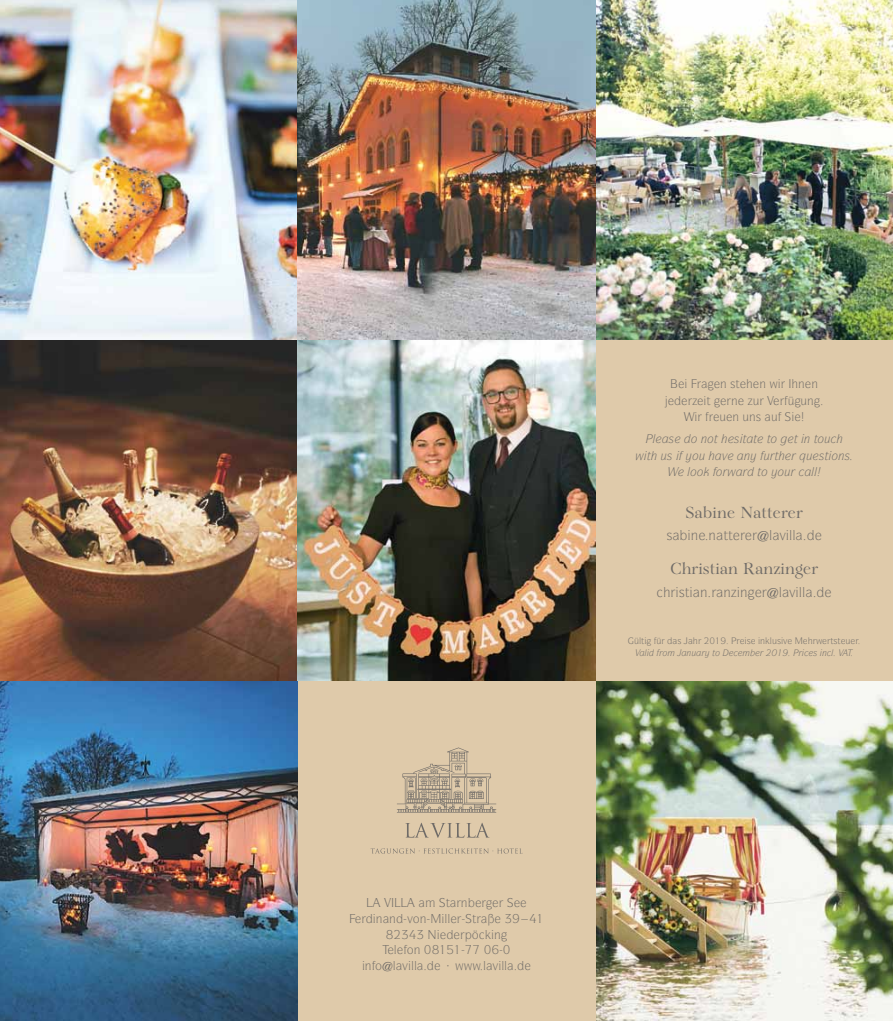
<style>
.page{position:relative;width:893px;height:1021px;background:#fff}
.page>*{position:absolute;margin:0;border:0;box-sizing:border-box;transform-origin:0 0}
.t1{font:16.5px "Aria Pro";color:#6f6b67}
.t2{font:13.5px "Itc Symbol";color:#6f6b67}
.t3{font:12.15px "Itc Symbol";color:#6f6b67}
.t4{font:italic 12px "Itc Symbol";color:#6f6b67}
.t5{font:12px "Itc Symbol";color:#6f6b67}
.t6{font:9px "Itc Symbol";color:#6f6b67}
.t7{font:italic 9px "Itc Symbol";color:#6f6b67}
</style>
<div class="page">
<img style="left:0;top:0;width:893px;height:340px">
<img style="left:0;top:340px;width:298px;height:680px">
<img style="left:595px;top:680px;width:298px;height:340px">
<div style="left:595px;top:340px;width:298px;height:340px;background:#dfcaaa"></div>
<div style="left:298px;top:680px;width:297px;height:340px;background:#dfcaaa"></div>
<svg style="left:397px;top:747px;width:99px;height:65px"></svg>
<svg style="left:405px;top:822px;width:83px;height:15px"></svg>
<svg style="left:371px;top:848px;width:150px;height:5px"></svg>
<img style="left:298px;top:340px;width:297px;height:340px">
<p class="t3" style="left:376px;top:911px;width:52px">■ ■ ❖□■</p>
<p class="t3" style="left:401px;top:926px;width:25px">✓✔✓</p>
<p class="t3" style="left:494px;top:926px;width:8px">■</p>
<p class="t3" style="left:394px;top:942px;width:28px">● □■</p>
<p class="t3" style="left:365px;top:957px;width:54px">■□ ● ❖●●</p>
<p class="t3" style="left:444px;top:957px;width:9px">•</p>
<p class="t3" style="left:483px;top:957px;width:25px">● ❖●●</p>
<p class="t5" style="left:720px;top:376px;width:21px">■ ▲▼</p>
<p class="t5" style="left:759px;top:376px;width:8px">■</p>
<p class="t5" style="left:753px;top:393px;width:63px">◆ ✓ ◆■</p>
<p class="t5" style="left:719px;top:409px;width:60px">◆ ■ ◆■▲ ◆</p>
<p class="t4" style="left:691px;top:431px;width:29px">□ ■□▼</p>
<p class="t4" style="left:734px;top:431px;width:45px">▲▼ ▼ ▼□</p>
<p class="t4" style="left:794px;top:431px;width:38px">▼ ■ ▼□◆</p>
<p class="t4" style="left:647px;top:448px;width:27px">▼ ◆▲</p>
<p class="t4" style="left:722px;top:448px;width:58px">❖ ■ ◆ ▼</p>
<p class="t4" style="left:799px;top:448px;width:53px">❑◆ ▲▼ □■▲</p>
<p class="t4" style="left:687px;top:464px;width:37px">●□□ □</p>
<p class="t4" style="left:757px;top:464px;width:35px">▼□ □◆</p>
<h1 class="t1" style="left:685px;top:502px;width:119px">Sabine Natterer</h1>
<p class="t2" style="left:666px;top:527px;width:68px">▲ ■■▼▼</p>
<p class="t2" style="left:769px;top:527px;width:28px">● ❖●●</p>
<h1 class="t1" style="left:670px;top:559px;width:150px">Christian Ranzinger</h1>
<p class="t2" style="left:679px;top:583px;width:70px">▲▼■ ■■</p>
<p class="t2" style="left:779px;top:583px;width:28px">● ❖●●</p>
<p class="t6" style="left:634px;top:635px;width:12px">✓●▼</p>
<p class="t6" style="left:747px;top:635px;width:42px">▲ ■ ●◆▲❖</p>
<p class="t6" style="left:830px;top:635px;width:22px">▼▲▼ ◆</p>
<p class="t7" style="left:813px;top:647px;width:22px">▲ ■ ●</p>
</div>
